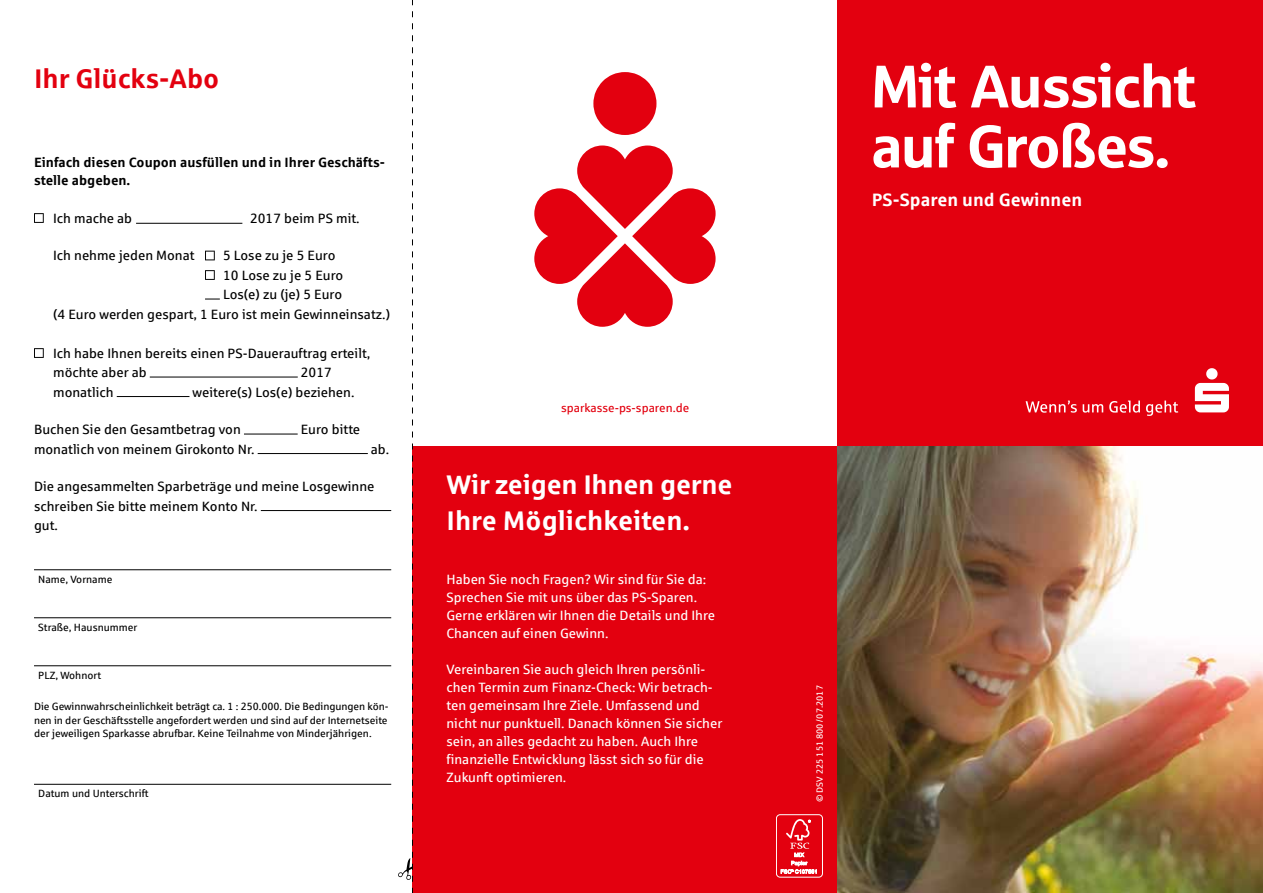
<style>
.page{position:relative;width:1263px;height:893px;background:#fff}
.page>*{position:absolute;margin:0;border:0;box-sizing:border-box;transform-origin:0 0}
.t1{font:60px/60px "Sparkasse Head";color:#fff}
.t2{font:700 27px/36px "Sparkasse Rg";letter-spacing:-.01em;color:#fff}
.t3{font:700 27px "Sparkasse Rg";color:#e3000f}
.t4{font:700 18px "Sparkasse Rg";color:#fff}
.t5{font:13.5px/19.5px "Sparkasse Rg";color:#000}
.t6{font:13.5px/18px "Sparkasse Rg";color:#fff}
.t7{font:700 13.5px/18px "Sparkasse Rg";color:#000}
.t8{font:12px "Sparkasse Rg";color:#e3000f}
.t9{font:10.5px/13.5px "Sparkasse Rg";color:#000;text-align:justify}
.t10{font:9px "Sparkasse Rg";color:#fff}
</style>
<div class="page">
<div style="left:838px;top:0;width:425px;height:446px;background:#e3000f"></div>
<div style="left:412px;top:446px;width:426px;height:447px;background:#e3000f"></div>
<svg style="left:593px;top:72px;width:63px;height:63px"></svg>
<svg style="left:534px;top:145px;width:182px;height:182px"></svg>
<svg style="left:1026px;top:401px;width:152px;height:15px"></svg>
<svg style="left:1195px;top:368px;width:34px;height:44px"></svg>
<div style="left:776px;top:814px;width:47px;height:63px;border:1px solid #fff;border-radius:4px"></div>
<svg style="left:781px;top:819px;width:35px;height:55px"></svg>
<img style="left:838px;top:446px;width:425px;height:447px">
<hr style="left:136px;top:223px;width:106px;height:1px;background:#000">
<svg style="left:34px;top:213px;width:10px;height:10px"></svg>
<svg style="left:205px;top:251px;width:10px;height:9px"></svg>
<svg style="left:205px;top:270px;width:10px;height:10px"></svg>
<svg style="left:205px;top:299px;width:15px;height:1px"></svg>
<svg style="left:34px;top:348px;width:10px;height:10px"></svg>
<hr style="left:150px;top:377px;width:148px;height:1px;background:#000">
<hr style="left:117px;top:396px;width:72px;height:1px;background:#000">
<hr style="left:244px;top:434px;width:54px;height:1px;background:#000">
<hr style="left:258px;top:453px;width:110px;height:1px;background:#000">
<hr style="left:261px;top:510px;width:130px;height:1px;background:#000">
<hr style="left:34px;top:569px;width:357px;height:1px;background:#000">
<hr style="left:34px;top:617px;width:357px;height:1px;background:#000">
<hr style="left:34px;top:665px;width:357px;height:1px;background:#000">
<hr style="left:34px;top:784px;width:357px;height:1px;background:#000">
<svg style="left:398px;top:0;width:15px;height:893px"></svg>
<h2 class="t3" style="left:34px;top:61px;width:187px">Ihr Glücks-Abo</h2>
<p class="t7" style="left:34px;top:153px;width:352px">Einfach diesen Coupon ausfüllen und in Ihrer Geschäfts&shy;stelle abgeben.</p>
<p class="t5" style="left:53px;top:208px;width:81px">Ich mache ab</p>
<p class="t5" style="left:250px;top:208px;width:111px">2017 beim PS mit.</p>
<p class="t5" style="left:53px;top:246px;width:143px">Ich nehme jeden Monat</p>
<p class="t5" style="left:223px;top:246px;width:114px">5 Lose zu je 5 Euro</p>
<p class="t5" style="left:223px;top:265px;width:122px">10 Lose zu je 5 Euro</p>
<p class="t5" style="left:223px;top:285px;width:121px">Los(e) zu (je) 5 Euro</p>
<p class="t5" style="left:53px;top:304px;width:338px">(4 Euro werden gespart, 1 Euro ist mein Gewinneinsatz.)</p>
<p class="t5" style="left:53px;top:343px;width:319px">Ich habe Ihnen bereits einen PS-Dauerauftrag erteilt, möchte aber ab</p>
<p class="t5" style="left:301px;top:363px;width:33px">2017</p>
<p class="t5" style="left:53px;top:382px;width:62px">monatlich</p>
<p class="t5" style="left:193px;top:382px;width:163px">weitere(s) Los(e) beziehen.</p>
<p class="t5" style="left:34px;top:420px;width:208px">Buchen Sie den Gesamtbetrag von</p>
<p class="t5" style="left:301px;top:420px;width:61px">Euro bitte</p>
<p class="t5" style="left:34px;top:439px;width:222px">monatlich von meinem Girokonto Nr.</p>
<p class="t5" style="left:371px;top:439px;width:20px">ab.</p>
<p class="t5" style="left:34px;top:477px;width:342px">Die angesammelten Sparbeträge und meine Losgewinne schreiben Sie bitte meinem Konto Nr.<br>gut.</p>
<p class="t9" style="left:38px;top:572px;width:76px">Name, Vorname</p>
<p class="t9" style="left:38px;top:620px;width:101px">Straße, Hausnummer</p>
<p class="t9" style="left:38px;top:668px;width:64px">PLZ, Wohnort</p>
<p class="t9" style="left:34px;top:700px;width:356px">Die Gewinnwahrscheinlichkeit beträgt ca. 1 : 250.000. Die Bedingungen kön&shy;nen in der Geschäftsstelle angefordert werden und sind auf der Internetseite der jeweiligen Sparkasse abrufbar. Keine Teilnahme von Minderjährigen.</p>
<p class="t9" style="left:38px;top:787px;width:112px">Datum und Unterschrift</p>
<p class="t8" style="left:561px;top:401px;width:130px">sparkasse-ps-sparen.de</p>
<h2 class="t2" style="left:446px;top:466px;width:287px">Wir zeigen Ihnen gerne<br>Ihre Möglichkeiten.</h2>
<p class="t6" style="left:446px;top:570px;width:270px">Haben Sie noch Fragen? Wir sind für Sie da:<br>Sprechen Sie mit uns über das PS-Sparen.<br>Gerne erklären wir Ihnen die Details und Ihre Chancen auf einen Gewinn.</p>
<p class="t6" style="left:446px;top:660px;width:277px">Vereinbaren Sie auch gleich Ihren persönli&shy;chen Termin zum Finanz-Check: Wir betrach&shy;ten gemeinsam Ihre Ziele. Umfassend und nicht nur punktuell. Danach können Sie sicher sein, an alles gedacht zu haben. Auch Ihre finanzielle Entwicklung lässt sich so für die Zukunft optimieren.</p>
<h1 class="t1" style="left:872px;top:54px;width:326px">Mit Aussicht auf Großes.</h1>
<h3 class="t4" style="left:872px;top:188px;width:212px">PS-Sparen und Gewinnen</h3>
<p class="t10" style="left:814px;top:802px;width:119px;rotate:-90deg">© DSV 225 151 800/07.2017</p>
</div>
